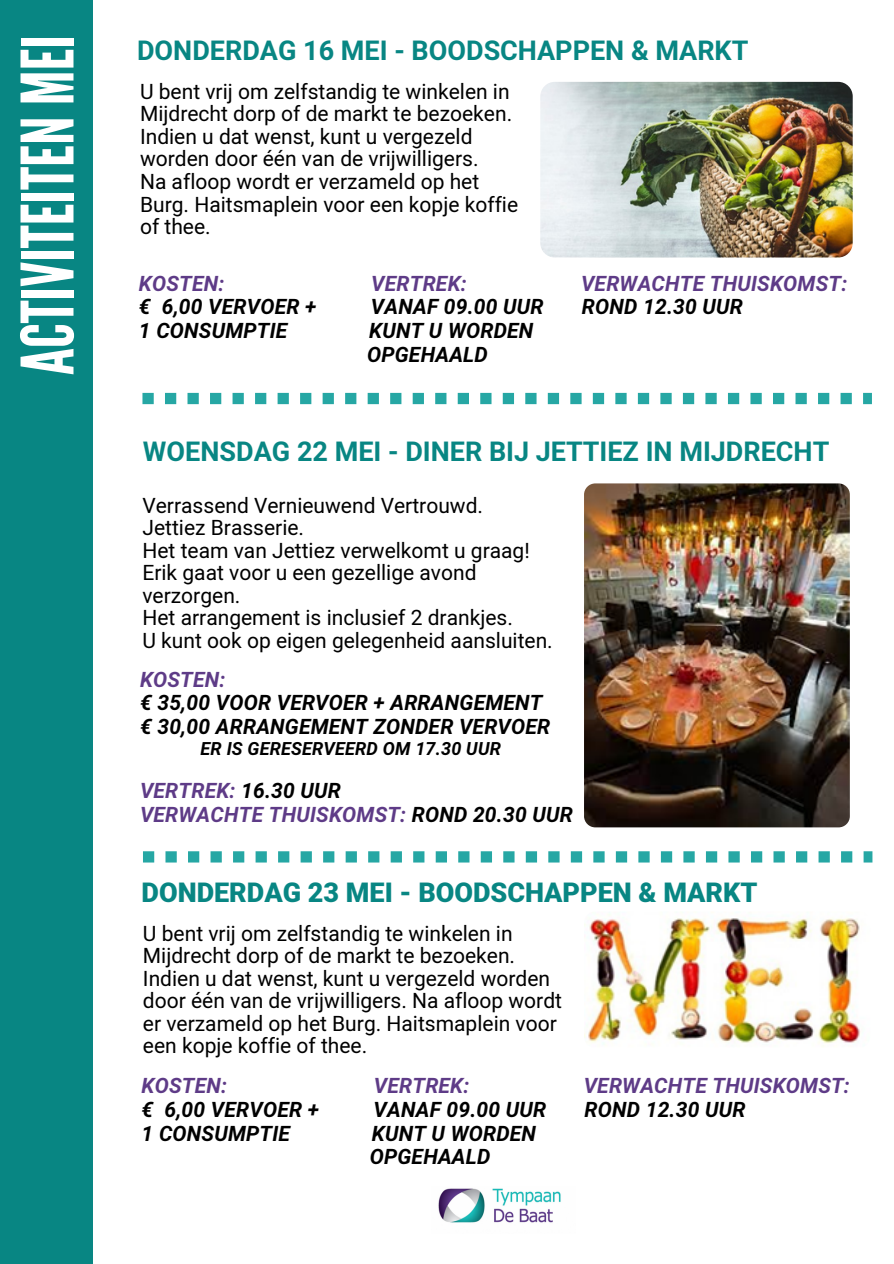
<style>
.page{position:relative;width:894px;height:1264px;background:#fff}
.page>*{position:absolute;margin:0;border:0;box-sizing:border-box;transform-origin:0 0}
.t1{font:72px "League Gothic";color:#fff}
.t2{font:700 27px "Mardoto";color:#088683}
.t3{font:900 27px "Mardoto";color:#088683}
.t4{font:21px "Mardoto";color:#000}
.t5{font:italic 700 21px/23.7px "Mardoto";letter-spacing:.01em;color:#000}
.t6{font:italic 700 21px/23.7px "Mardoto";letter-spacing:.01em;color:#5e3b87}
.t7{font:italic 700 18px "Mardoto";letter-spacing:.01em;color:#000}
.s1{color:#5e3b87}
.s2{color:#000}
</style>
<div class="page">
<div style="left:0;top:0;width:92px;height:1263px;background:#088683"></div>
<svg style="left:142px;top:393px;width:729px;height:11px"></svg>
<img style="left:438px;top:1188px;width:123px;height:35px">
<img style="left:540px;top:82px;width:312px;height:175px;border-radius:15px">
<svg style="left:143px;top:851px;width:729px;height:11px"></svg>
<img style="left:584px;top:483px;width:265px;height:344px;border-radius:11px">
<img style="left:584px;top:911px;width:285px;height:136px;border-radius:11px">
<p class="t1" style="left:6px;top:375px;width:342px;rotate:-90deg">ACTIVITEITENMEI</p>
<p class="t2" style="left:137px;top:35px;width:612px">DONDERDAG 16 MEI - BOODSCHAPPEN &amp; MARKT</p>
<p class="t4" style="left:140px;top:79px;width:371px">U bent vrij om zelfstandig te winkelen in</p>
<p class="t4" style="left:140px;top:102px;width:373px">Mijdrecht dorp of de markt te bezoeken.</p>
<p class="t4" style="left:140px;top:124px;width:334px">Indien u dat wenst, kunt u vergezeld</p>
<h3 class="t4" style="left:140px;top:147px;width:340px">worden door één van de vrijwilligers.</h3>
<h3 class="t4" style="left:140px;top:169px;width:340px">Na afloop wordt er verzameld op het</h3>
<h2 class="t4" style="left:140px;top:192px;width:379px">Burg. Haitsmaplein voor een kopje koffie</h2>
<p class="t4" style="left:140px;top:214px;width:72px">of thee.</p>
<p class="t6" style="left:139px;top:272px;width:87px">KOSTEN:</p>
<p class="t6" style="left:371px;top:272px;width:97px">VERTREK:</p>
<p class="t6" style="left:581px;top:272px;width:267px">VERWACHTE THUISKOMST:</p>
<p class="t5" style="left:139px;top:295px;width:179px">€ 6,00 VERVOER +</p>
<p class="t5" style="left:371px;top:295px;width:174px">VANAF 09.00 UUR</p>
<p class="t5" style="left:581px;top:295px;width:162px">ROND 12.30 UUR</p>
<p class="t5" style="left:139px;top:319px;width:150px">1 CONSUMPTIE</p>
<p class="t5" style="left:367px;top:319px;width:168px">KUNT U WORDEN<br>OPGEHAALD</p>
<p class="t2" style="left:143px;top:436px;width:687px">WOENSDAG 22 MEI - DINER BIJ JETTIEZ IN MIJDRECHT</p>
<p class="t4" style="left:142px;top:493px;width:342px">Verrassend Vernieuwend Vertrouwd.</p>
<p class="t4" style="left:142px;top:515px;width:163px">Jettiez Brasserie.</p>
<h3 class="t4" style="left:142px;top:538px;width:389px">Het team van Jettiez verwelkomt u graag!</h3>
<h2 class="t4" style="left:142px;top:560px;width:335px">Erik gaat voor u een gezellige avond</h2>
<p class="t4" style="left:142px;top:583px;width:99px">verzorgen.</p>
<p class="t4" style="left:142px;top:605px;width:372px">Het arrangement is inclusief 2 drankjes.</p>
<p class="t4" style="left:142px;top:628px;width:412px">U kunt ook op eigen gelegenheid aansluiten.</p>
<p class="t5" style="left:140px;top:667px;width:411px"><span class="s1">KOSTEN:<br></span>€ 35,00 VOOR VERVOER + ARRANGEMENT € 30,00 ARRANGEMENT ZONDER VERVOER</p>
<p class="t7" style="left:200px;top:738px;width:302px">ER IS GERESERVEERD OM 17.30 UUR</p>
<p class="t6" style="left:140px;top:779px;width:434px">VERTREK: <span class="s2">16.30 UUR<br></span>VERWACHTE THUISKOMST: <span class="s2">ROND 20.30 UUR</span></p>
<p class="t3" style="left:142px;top:877px;width:617px">DONDERDAG 23 MEI - BOODSCHAPPEN &amp; MARKT</p>
<p class="t4" style="left:143px;top:921px;width:371px">U bent vrij om zelfstandig te winkelen in</p>
<p class="t4" style="left:143px;top:943px;width:373px">Mijdrecht dorp of de markt te bezoeken.</p>
<p class="t4" style="left:143px;top:966px;width:408px">Indien u dat wenst, kunt u vergezeld worden</p>
<p class="t4" style="left:143px;top:988px;width:420px">door één van de vrijwilligers. Na afloop wordt</p>
<p class="t4" style="left:143px;top:1011px;width:415px">er verzameld op het Burg. Haitsmaplein voor</p>
<h3 class="t4" style="left:143px;top:1033px;width:226px">een kopje koffie of thee.</h3>
<p class="t6" style="left:142px;top:1074px;width:87px">KOSTEN:</p>
<p class="t6" style="left:374px;top:1074px;width:97px">VERTREK:</p>
<p class="t6" style="left:583px;top:1074px;width:267px">VERWACHTE THUISKOMST:</p>
<p class="t5" style="left:142px;top:1097px;width:179px">€ 6,00 VERVOER +</p>
<p class="t5" style="left:373px;top:1097px;width:174px">VANAF 09.00 UUR</p>
<p class="t5" style="left:584px;top:1097px;width:162px">ROND 12.30 UUR</p>
<p class="t5" style="left:142px;top:1121px;width:150px">1 CONSUMPTIE</p>
<p class="t5" style="left:369px;top:1121px;width:168px">KUNT U WORDEN<br>OPGEHAALD</p>
</div>
